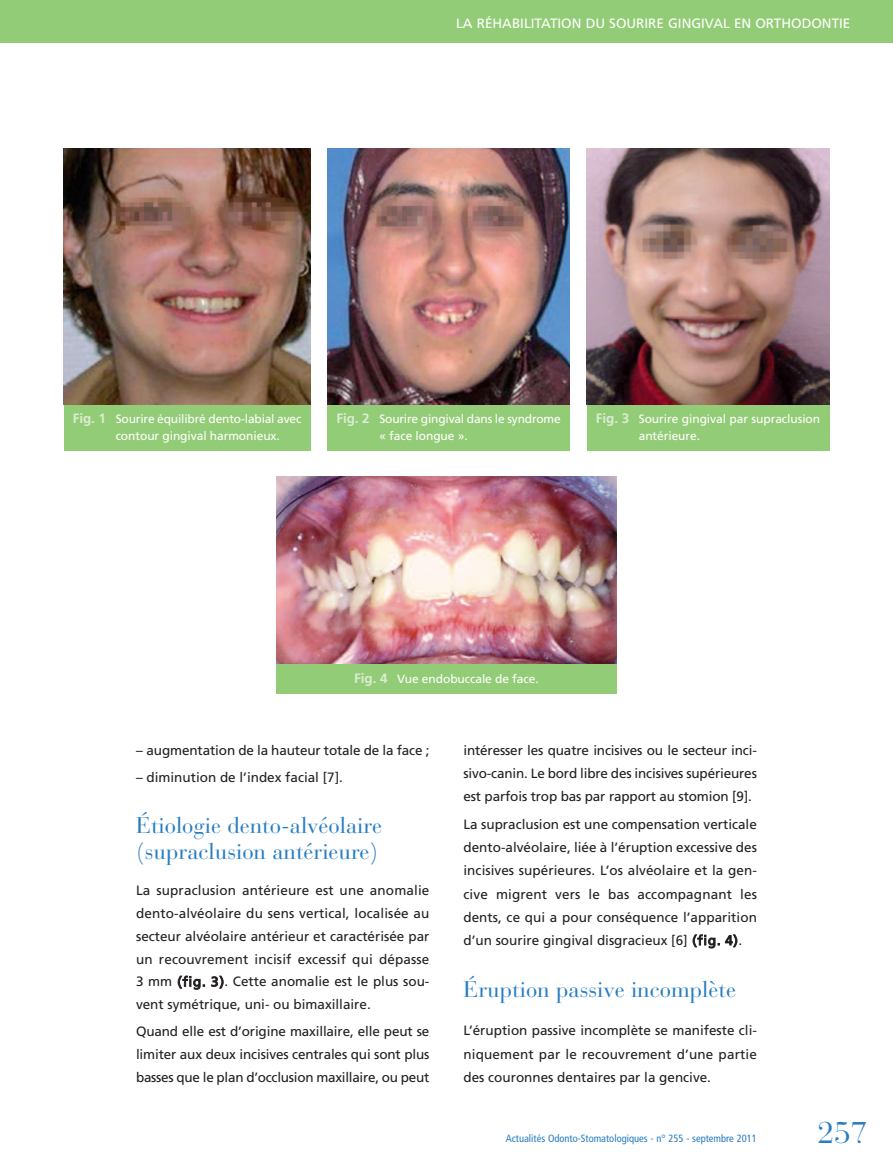
<style>
.page{position:relative;width:893px;height:1170px;background:#fff}
.page>*{position:absolute;margin:0;border:0;box-sizing:border-box;transform-origin:0 0}
.t1{font:30px "Bauer Bodoni";color:#277dc1}
.t2{font:22.5px/25.7px "Bauer Bodoni";color:#277dc1}
.t3{font:13.5px/23.2px "Frutiger";color:#231f20;text-align:justify}
.t4{font:13.5px "Frutiger";color:#fff}
.t5{font:12px/16.5px "Frutiger";letter-spacing:-.005em;color:#fff}
.t6{font:condensed 10.5px "Frutiger";color:#277dc1}
.s1{font-weight:700;font-size:13.5px;color:#daecd2}
</style>
<div class="page">
<div style="left:0;top:0;width:893px;height:43px;background:#93cc77"></div>
<div style="left:64px;top:395px;width:246px;height:56px;background:#93cc77"></div>
<img style="left:64px;top:149px;width:246px;height:255px">
<div style="left:327px;top:395px;width:243px;height:56px;background:#93cc77"></div>
<img style="left:327px;top:149px;width:243px;height:255px">
<div style="left:587px;top:395px;width:242px;height:56px;background:#93cc77"></div>
<img style="left:587px;top:149px;width:242px;height:255px">
<div style="left:276px;top:655px;width:341px;height:38px;background:#93cc77"></div>
<img style="left:276px;top:476px;width:341px;height:187px">
<p class="t4" style="left:456px;top:18px;width:396px">LA RÉHABILITATION DU SOURIRE GINGIVAL EN ORTHODONTIE</p>
<p class="t5" style="left:116px;top:412px;width:187px;text-indent:-43px"><span class="s1">Fig. 1</span> Sourire équilibré dento-labial avec contour gingival harmonieux.</p>
<p class="t5" style="left:379px;top:412px;width:183px;text-indent:-43px"><span class="s1">Fig. 2</span> Sourire gingival dans le syndrome « face longue ».</p>
<p class="t5" style="left:639px;top:412px;width:183px;text-indent:-43px"><span class="s1">Fig. 3</span> Sourire gingival par supraclusion antérieure.</p>
<p class="t5" style="left:354px;top:671px;width:186px"><span class="s1">Fig. 4</span> Vue endobuccale de face.</p>
<p class="t3" style="left:136px;top:739px;width:295px">– augmentation de la hauteur totale de la face ;</p>
<p class="t3" style="left:136px;top:766px;width:208px">– diminution de l’index facial [7].</p>
<h2 class="t2" style="left:136px;top:815px;width:247px">Étiologie dento-alvéolaire (supraclusion antérieure)</h2>
<p class="t3" style="left:136px;top:880px;width:295px;line-height:22.6px">La supraclusion antérieure est une anomalie dento-alvéolaire du sens vertical, localisée au secteur alvéolaire antérieur et caractérisée par un recouvrement incisif excessif qui dépasse 3 mm (fig. 3). Cette anomalie est le plus sou&shy;vent symétrique, uni- ou bimaxillaire.</p>
<p class="t3" style="left:136px;top:1021px;width:295px;line-height:22.8px">Quand elle est d’origine maxillaire, elle peut se limiter aux deux incisives centrales qui sont plus basses que le plan d’occlusion maxillaire, ou peut</p>
<p class="t3" style="left:463px;top:739px;width:295px">intéresser les quatre incisives ou le secteur inci&shy;sivo-canin. Le bord libre des incisives supérieures est parfois trop bas par rapport au stomion [9].</p>
<p class="t3" style="left:463px;top:813px;width:295px">La supraclusion est une compensation verticale dento-alvéolaire, liée à l’éruption excessive des incisives supérieures. L’os alvéolaire et la gen&shy;cive migrent vers le bas accompagnant les dents, ce qui a pour conséquence l’apparition d’un sourire gingival disgracieux [6] (fig. 4).</p>
<h2 class="t2" style="left:463px;top:979px;width:274px">Éruption passive incomplète</h2>
<p class="t3" style="left:463px;top:1019px;width:295px">L’éruption passive incomplète se manifeste cli&shy;niquement par le recouvrement d’une partie des couronnes dentaires par la gencive.</p>
<p class="t6" style="left:506px;top:1134px;width:253px">Actualités Odonto-Stomatologiques - n° 255 - septembre 2011</p>
<h1 class="t1" style="left:817px;top:1121px;width:52px">257</h1>
</div>
